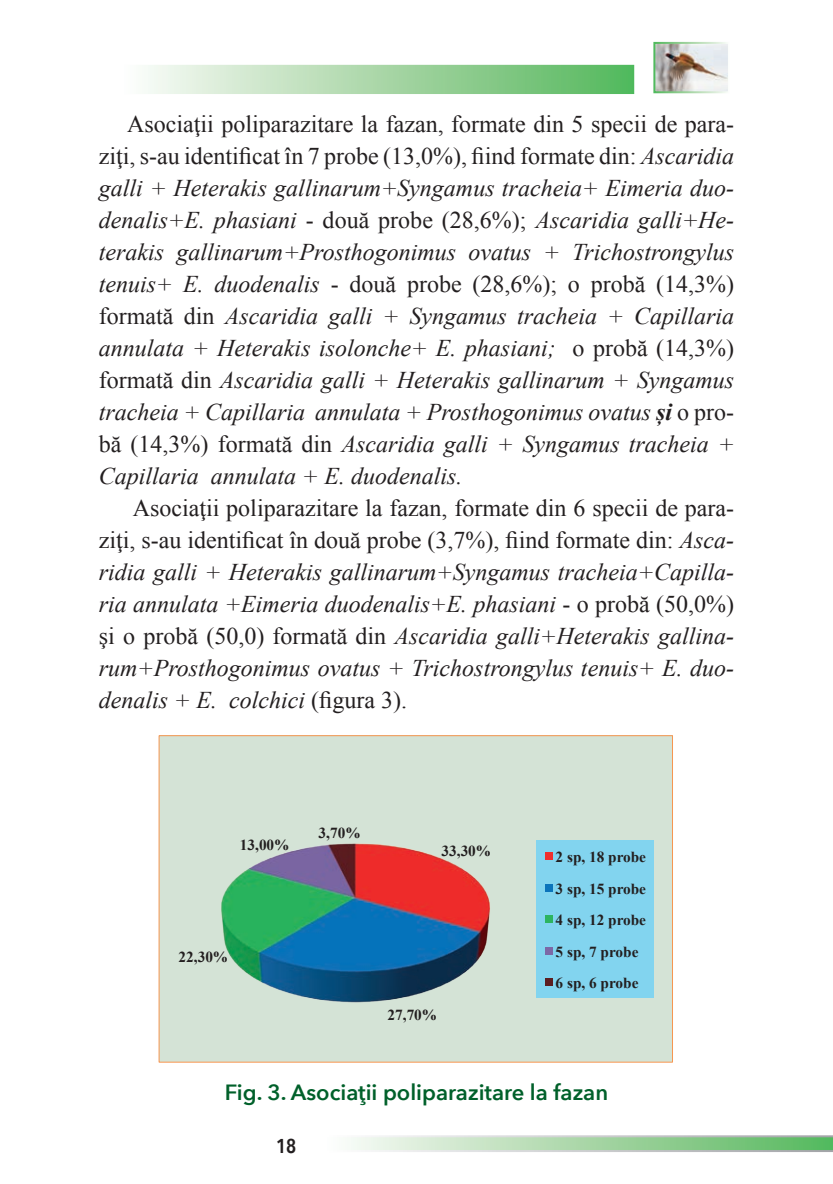
<style>
.page{position:relative;width:833px;height:1184px;background:#fff}
.page>*{position:absolute;margin:0;border:0;box-sizing:border-box;transform-origin:0 0}
.t1{font:italic 24px/32px "Times New Roman";color:#231f20;text-align:justify}
.t2{font:600 22px "Avenir Next";color:#00602a}
.t3{font:600 20px "Avenir Next Condensed";color:#231f20}
.t4{font:700 15.2px/31.6px "Times New Roman";color:#231f20}
.s1{font-style:normal}
.s2{font-weight:700}
</style>
<div class="page">
<div style="left:121px;top:66px;width:512px;height:27px;background:linear-gradient(to right,#fefbfa,#55b65a)"></div>
<div style="left:120px;top:65px;width:514px;height:29px;border:2px solid #fff"></div>
<svg style="left:351px;top:1135px;width:481px;height:17px;background:#b0d5b1"></svg>
<img style="left:656px;top:45px;width:70px;height:45px">
<div style="left:653px;top:42px;width:76px;height:51px;border:2px solid #fff"></div>
<div style="left:159px;top:735px;width:513px;height:327px;background:#d4e3d6"></div>
<img style="left:221px;top:843px;width:269px;height:160px">
<div style="left:536px;top:840px;width:118px;height:158px;background:#82d4ef"></div>
<div style="left:544px;top:852px;width:8px;height:8px;background:#ee2f2d"></div>
<div style="left:544px;top:884px;width:8px;height:7px;background:#0b74bb"></div>
<div style="left:544px;top:915px;width:8px;height:8px;background:#2db460"></div>
<div style="left:544px;top:947px;width:8px;height:7px;background:#7c68a6"></div>
<div style="left:544px;top:979px;width:8px;height:7px;background:#5c1e21"></div>
<p class="t1" style="left:99px;top:108px;width:636px;text-indent:28px"><span class="s1">Asociaţii poliparazitare la fazan, formate din 5 specii de para&shy;ziţi, s-au identificat în 7 probe (13,0%), fiind formate din:</span> Ascaridia galli + Heterakis gallinarum+Syngamus tracheia+ Eimeria duo&shy;denalis+E. phasiani <span class="s1">- două probe (28,6%);</span> Ascaridia galli+He&shy;terakis gallinarum+Prosthogonimus ovatus + Trichostrongylus tenuis+ E. duodenalis <span class="s1">- două probe (28,6%); o probă (14,3%) formată din</span> Ascaridia galli + Syngamus tracheia + Capillaria annulata + Heterakis isolonche+ E. phasiani; <span class="s1">o probă (14,3%) formată din</span> Ascaridia galli + Heterakis gallinarum + Syngamus tracheia + Capillaria annulata + Prosthogonimus ovatus <span class="s2">şi</span> <span class="s1">o pro&shy;bă (14,3%) formată din</span> Ascaridia galli + Syngamus tracheia + Capillaria annulata + E. duodenalis.</p>
<p class="t1" style="left:99px;top:492px;width:636px;text-indent:34px"><span class="s1">Asociaţii poliparazitare la fazan, formate din 6 specii de para&shy;ziţi, s-au identificat în două probe (3,7%), fiind formate din:</span> Asca&shy;ridia galli + Heterakis gallinarum+Syngamus tracheia+Capilla&shy;ria annulata +Eimeria duodenalis+E. phasiani <span class="s1">- o probă (50,0%) şi o probă (50,0) formată din</span> Ascaridia galli+Heterakis gallina&shy;rum+Prosthogonimus ovatus + Trichostrongylus tenuis+ E. duo&shy;denalis + E. colchici <span class="s1">(figura 3).</span></p>
<p class="t4" style="left:240px;top:828px;width:51px">13,00%</p>
<p class="t4" style="left:318px;top:816px;width:44px">3,70%</p>
<p class="t4" style="left:441px;top:834px;width:51px">33,30%</p>
<p class="t4" style="left:178px;top:941px;width:51px">22,30%</p>
<p class="t4" style="left:387px;top:998px;width:51px">27,70%</p>
<p class="t4" style="left:555px;top:841px;width:92px">2 sp, 18 probe<br>3 sp, 15 probe<br>4 sp, 12 probe<br>5 sp, 7 probe<br>6 sp, 6 probe</p>
<p class="t2" style="left:225px;top:1074px;width:385px">Fig. 3. Asociaţii poliparazitare la fazan</p>
<p class="t3" style="left:276px;top:1129px;width:21px">18</p>
</div>
